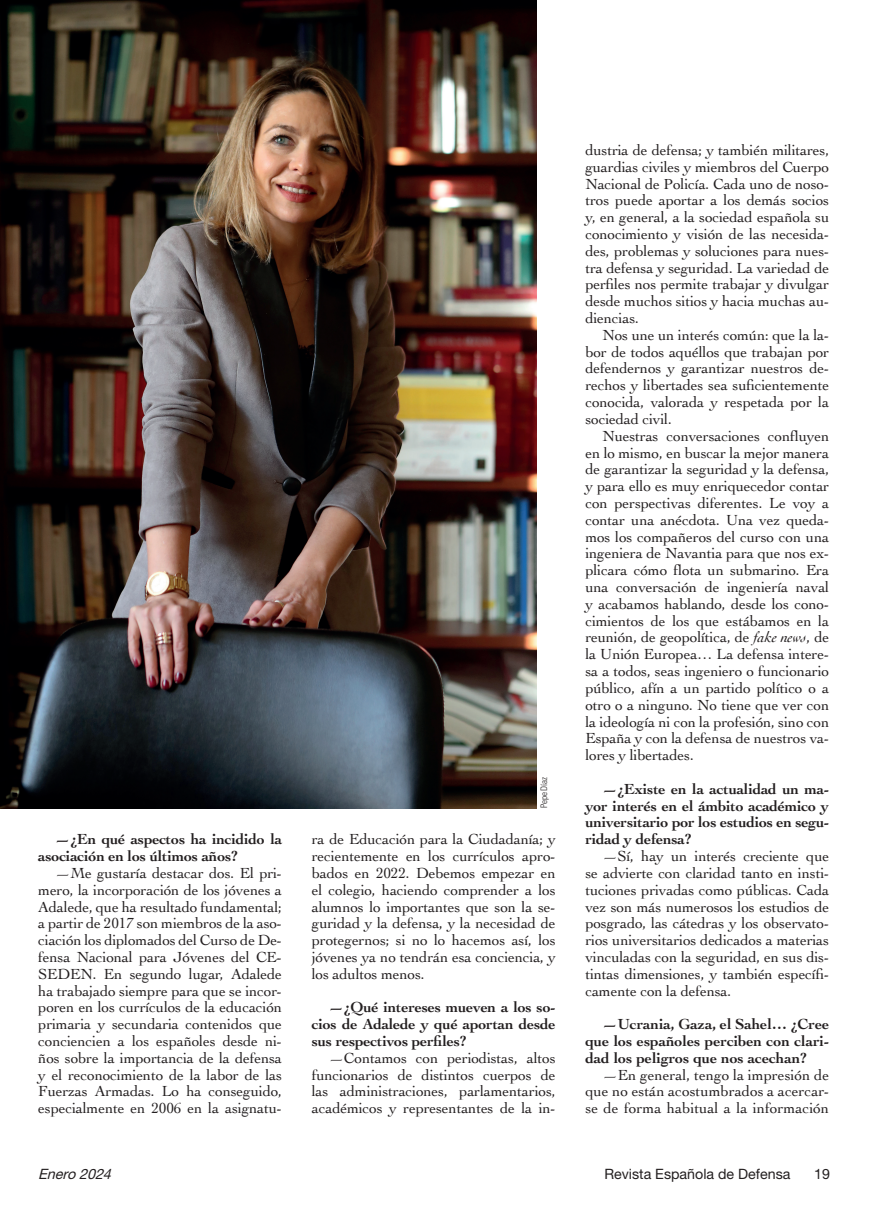
<style>
.page{position:relative;width:893px;height:1217px;background:#fff}
.page>*{position:absolute;margin:0;border:0;box-sizing:border-box;transform-origin:0 0}
.t1{font:15.3px/16.8px "Cochin";letter-spacing:-.01em;color:#231f20;text-align:justify}
.t2{font:700 15.3px/16.8px "Cochin";letter-spacing:-.01em;color:#231f20;text-align:justify}
.t3{font:14.25px "Helvetica Neue";color:#231f20}
.t4{font:italic 14.25px "Helvetica Neue";color:#231f20}
.Crédito_foto{font:300 condensed 9px "Univers";letter-spacing:-.005em;color:#231f20}
.s1{font-style:italic}
</style>
<div class="page">
<img style="left:0;top:0;width:537px;height:808px">
<p class="t2" style="left:38px;top:829px;width:245px;text-indent:17px">—¿En qué aspectos ha incidido la asociación en los últimos años?</p>
<p class="t1" style="left:38px;top:863px;width:245px;text-indent:17px">—Me gustaría destacar dos. El pri&shy;mero, la incorporación de los jóvenes a Adalede, que ha resultado fundamental; a partir de 2017 son miembros de la aso&shy;ciación los diplomados del Curso de De&shy;fensa Nacional para Jóvenes del CE-SEDEN. En segundo lugar, Adalede ha trabajado siempre para que se incor&shy;poren en los currículos de la educación primaria y secundaria contenidos que conciencien a los españoles desde ni&shy;ños sobre la importancia de la defensa y el reconocimiento de la labor de las Fuerzas Armadas. Lo ha conseguido, especialmente en 2006 en la asignatu-</p>
<p class="Crédito_foto" style="left:539px;top:808px;width:33px;rotate:-90deg">Pepe Díaz</p>
<p class="t1" style="left:312px;top:830px;width:245px">ra de Educación para la Ciudadanía; y recientemente en los currículos apro&shy;bados en 2022. Debemos empezar en el colegio, haciendo comprender a los alumnos lo importantes que son la se&shy;guridad y la defensa, y la necesidad de protegernos; si no lo hacemos así, los jóvenes ya no tendrán esa conciencia, y los adultos menos.</p>
<p class="t2" style="left:312px;top:997px;width:245px;text-indent:17px">—¿Qué intereses mueven a los so&shy;cios de Adalede y qué aportan desde sus respectivos perfiles?</p>
<p class="t1" style="left:312px;top:1048px;width:245px;text-indent:17px">—Contamos con periodistas, altos funcionarios de distintos cuerpos de las administraciones, parlamentarios, académicos y representantes de la in-</p>
<p class="t1" style="left:585px;top:141px;width:245px">dustria de defensa; y también militares, guardias civiles y miembros del Cuerpo Nacional de Policía. Cada uno de noso&shy;tros puede aportar a los demás socios y, en general, a la sociedad española su conocimiento y visión de las necesida&shy;des, problemas y soluciones para nues&shy;tra defensa y seguridad. La variedad de perfiles nos permite trabajar y divulgar desde muchos sitios y hacia muchas au&shy;diencias.</p>
<p class="t1" style="left:585px;top:326px;width:245px;text-indent:17px">Nos une un interés común: que la la&shy;bor de todos aquéllos que trabajan por defendernos y garantizar nuestros de&shy;rechos y libertades sea suficientemente conocida, valorada y respetada por la sociedad civil.</p>
<p class="t1" style="left:585px;top:426px;width:245px;text-indent:17px">Nuestras conversaciones confluyen en lo mismo, en buscar la mejor manera de garantizar la seguridad y la defensa, y para ello es muy enriquecedor contar con perspectivas diferentes. Le voy a contar una anécdota. Una vez queda&shy;mos los compañeros del curso con una ingeniera de Navantia para que nos ex&shy;plicara cómo flota un submarino. Era una conversación de ingeniería naval y acabamos hablando, desde los cono&shy;cimientos de los que estábamos en la reunión, de geopolítica, de <span class="s1">fake news</span>, de la Unión Europea… La defensa intere&shy;sa a todos, seas ingeniero o funcionario público, afín a un partido político o a otro o a ninguno. No tiene que ver con la ideología ni con la profesión, sino con España y con la defensa de nuestros va&shy;lores y libertades.</p>
<p class="t2" style="left:585px;top:779px;width:245px;text-indent:17px">—¿Existe en la actualidad un ma&shy;yor interés en el ámbito académico y universitario por los estudios en segu&shy;ridad y defensa?</p>
<p class="t1" style="left:585px;top:846px;width:245px;text-indent:17px">—Sí, hay un interés creciente que se advierte con claridad tanto en insti&shy;tuciones privadas como públicas. Cada vez son más numerosos los estudios de posgrado, las cátedras y los observato&shy;rios universitarios dedicados a materias vinculadas con la seguridad, en sus dis&shy;tintas dimensiones, y también específi&shy;camente con la defensa.</p>
<p class="t2" style="left:585px;top:1014px;width:245px;text-indent:17px">—Ucrania, Gaza, el Sahel… ¿Cree que los españoles perciben con clari&shy;dad los peligros que nos acechan?</p>
<p class="t1" style="left:585px;top:1065px;width:245px;text-indent:17px">—En general, tengo la impresión de que no están acostumbrados a acercar&shy;se de forma habitual a la información</p>
<p class="t4" style="left:38px;top:1164px;width:78px">Enero 2024</p>
<p class="t3" style="left:604px;top:1164px;width:188px">Revista Española de Defensa</p>
<p class="t3" style="left:814px;top:1164px;width:17px">19</p>
</div>
